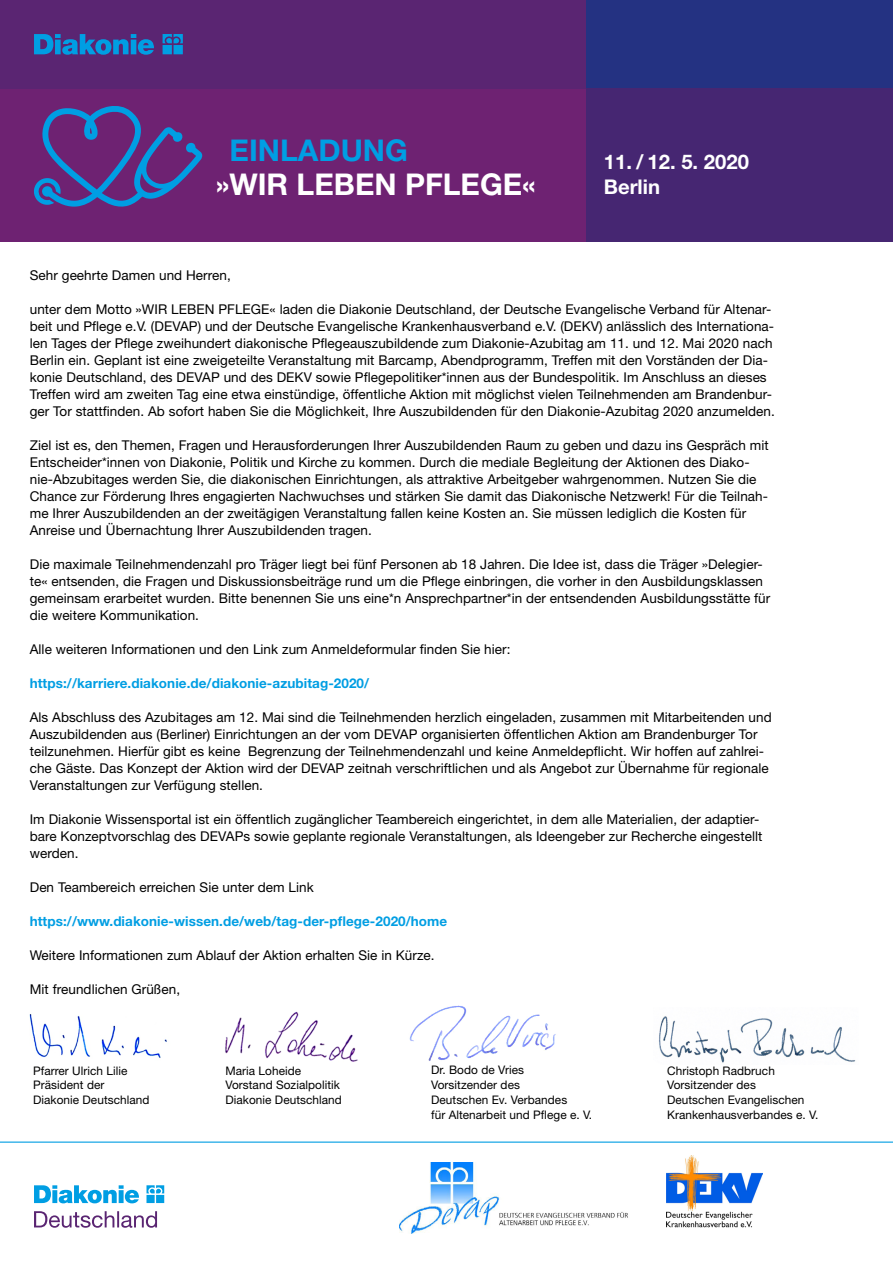
<style>
.page{position:relative;width:893px;height:1263px;background:#fff}
.page>*{position:absolute;margin:0;border:0;box-sizing:border-box;transform-origin:0 0}
.t1{font:700 30px "Helvetica Neue LT Pro";color:#fff}
.t2{font:700 30px "Helvetica Neue LT Pro";color:#009ee3}
.t3{font:700 20.25px/25.5px "Helvetica Neue LT Pro";color:#fff}
.t4{font:13.5px/17px "Helvetica Neue LT Pro";letter-spacing:.005em;color:#000}
.t5{font:700 13.5px "Helvetica Neue LT Pro";letter-spacing:.005em;color:#009ee3}
.t6{font:11.85px/14.9px "Helvetica Neue LT Pro";letter-spacing:.005em;color:#000}
</style>
<div class="page">
<div style="left:0;top:88px;width:893px;height:153px;background:#6e2272"></div>
<div style="left:0;top:0;width:595px;height:88px;background:#5a2572"></div>
<div style="left:587px;top:0;width:306px;height:88px;background:#243282"></div>
<div style="left:587px;top:88px;width:306px;height:153px;background:#462672"></div>
<svg style="left:34px;top:34px;width:149px;height:21px"></svg>
<img style="left:409px;top:1005px;width:147px;height:56px">
<img style="left:29px;top:1014px;width:138px;height:44px">
<img style="left:225px;top:1011px;width:133px;height:51px">
<img style="left:659px;top:1016px;width:197px;height:47px">
<svg style="left:34px;top:106px;width:168px;height:101px"></svg>
<svg style="left:34px;top:1211px;width:123px;height:17px"></svg>
<svg style="left:34px;top:1185px;width:130px;height:18px"></svg>
<img style="left:667px;top:1155px;width:95px;height:73px">
<img style="left:400px;top:1163px;width:228px;height:70px">
<hr style="left:0;top:1141px;width:893px;height:2px;background:#009ee3">
<h1 class="t2" style="left:230px;top:131px;width:180px">EINLADUNG</h1>
<h1 class="t1" style="left:216px;top:165px;width:321px">»WIR LEBEN PFLEGE«</h1>
<h2 class="t3" style="left:604px;top:148px;width:147px">11. / 12. 5. 2020<br>Berlin</h2>
<p class="t4" style="left:30px;top:266px;width:203px">Sehr geehrte Damen und Herren,</p>
<p class="t4" style="left:30px;top:300px;width:747px">unter dem Motto »WIR LEBEN PFLEGE« laden die Diakonie Deutschland, der Deutsche Evangelische Verband für Altenar&shy;beit und Pflege e.V. (DEVAP) und der Deutsche Evangelische Krankenhausverband e.V. (DEKV) anlässlich des Internationa&shy;len Tages der Pflege zweihundert diakonische Pflegeauszubildende zum Diakonie-Azubitag am 11. und 12. Mai 2020 nach Berlin ein. Geplant ist eine zweigeteilte Veranstaltung mit Barcamp, Abendprogramm, Treffen mit den Vorständen der Dia&shy;konie Deutschland, des DEVAP und des DEKV sowie Pflegepolitiker*innen aus der Bundespolitik. Im Anschluss an dieses Treffen wird am zweiten Tag eine etwa einstündige, öffentliche Aktion mit möglichst vielen Teilnehmenden am Brandenbur&shy;ger Tor stattfinden. Ab sofort haben Sie die Möglichkeit, Ihre Auszubildenden für den Diakonie-Azubitag 2020 anzumelden.</p>
<p class="t4" style="left:30px;top:436px;width:741px">Ziel ist es, den Themen, Fragen und Herausforderungen Ihrer Auszubildenden Raum zu geben und dazu ins Gespräch mit Entscheider*innen von Diakonie, Politik und Kirche zu kommen. Durch die mediale Begleitung der Aktionen des Diako&shy;nie-Abzubitages werden Sie, die diakonischen Einrichtungen, als attraktive Arbeitgeber wahrgenommen. Nutzen Sie die Chance zur Förderung Ihres engagierten Nachwuchses und stärken Sie damit das Diakonische Netzwerk! Für die Teilnah&shy;me Ihrer Auszubildenden an der zweitägigen Veranstaltung fallen keine Kosten an. Sie müssen lediglich die Kosten für Anreise und Übernachtung Ihrer Auszubildenden tragen.</p>
<p class="t4" style="left:30px;top:556px;width:742px">Die maximale Teilnehmendenzahl pro Träger liegt bei fünf Personen ab 18 Jahren. Die Idee ist, dass die Träger »Delegier&shy;te« entsenden, die Fragen und Diskussionsbeiträge rund um die Pflege einbringen, die vorher in den Ausbildungsklassen gemeinsam erarbeitet wurden. Bitte benennen Sie uns eine*n Ansprechpartner*in der entsendenden Ausbildungsstätte für die weitere Kommunikation.</p>
<p class="t4" style="left:30px;top:641px;width:482px">Alle weiteren Informationen und den Link zum Anmeldeformular finden Sie hier:</p>
<p class="t5" style="left:30px;top:675px;width:341px">https://karriere.diakonie.de/diakonie-azubitag-2020/</p>
<p class="t4" style="left:30px;top:709px;width:743px">Als Abschluss des Azubitages am 12. Mai sind die Teilnehmenden herzlich eingeladen, zusammen mit Mitarbeitenden und Auszubildenden aus (Berliner) Einrichtungen an der vom DEVAP organisierten öffentlichen Aktion am Brandenburger Tor teilzunehmen. Hierfür gibt es keine Begrenzung der Teilnehmendenzahl und keine Anmeldepflicht. Wir hoffen auf zahlrei&shy;che Gäste. Das Konzept der Aktion wird der DEVAP zeitnah verschriftlichen und als Angebot zur Übernahme für regionale Veranstaltungen zur Verfügung stellen.</p>
<p class="t4" style="left:30px;top:811px;width:734px">Im Diakonie Wissensportal ist ein öffentlich zugänglicher Teambereich eingerichtet, in dem alle Materialien, der adaptier&shy;bare Konzeptvorschlag des DEVAPs sowie geplante regionale Veranstaltungen, als Ideengeber zur Recherche eingestellt werden.</p>
<p class="t4" style="left:30px;top:879px;width:285px">Den Teambereich erreichen Sie unter dem Link</p>
<p class="t5" style="left:30px;top:913px;width:419px">https://www.diakonie-wissen.de/web/tag-der-pflege-2020/home</p>
<p class="t4" style="left:30px;top:947px;width:406px">Weitere Informationen zum Ablauf der Aktion erhalten Sie in Kürze.</p>
<p class="t4" style="left:30px;top:981px;width:152px">Mit freundlichen Grüßen,</p>
<p class="t6" style="left:431px;top:1062px;width:163px">Dr. Bodo de Vries<br>Vorsitzender des<br>Deutschen Ev. Verbandes<br>für Altenarbeit und Pflege e. V.</p>
<p class="t6" style="left:33px;top:1063px;width:118px">Pfarrer Ulrich Lilie<br>Präsident der<br>Diakonie Deutschland</p>
<p class="t6" style="left:225px;top:1063px;width:118px">Maria Loheide<br>Vorstand Sozialpolitik<br>Diakonie Deutschland</p>
<p class="t6" style="left:667px;top:1063px;width:153px">Christoph Radbruch<br>Vorsitzender des<br>Deutschen Evangelischen<br>Krankenhausverbandes e. V.</p>
</div>
